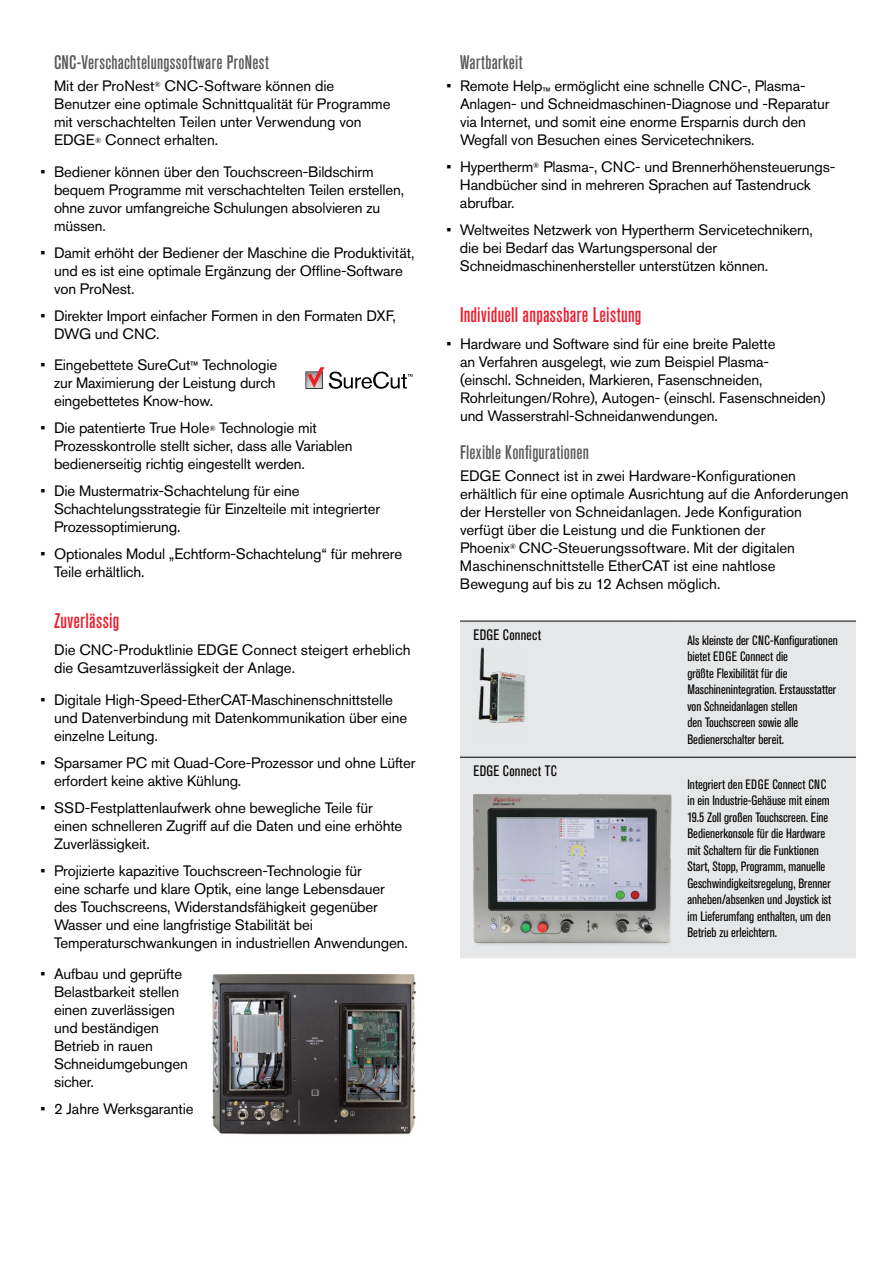
<style>
.page{position:relative;width:893px;height:1263px;background:#fff}
.page>*{position:absolute;margin:0;border:0;box-sizing:border-box;transform-origin:0 0}
.t1{font:500 condensed 21px "Akzidenz Grotesk Pro";letter-spacing:.015em;color:#ed1c2e}
.t2{font:500 condensed 19.5px "Akzidenz Grotesk Pro";letter-spacing:.015em;color:#58595b}
.t3{font:15px/18px "Akzidenz Grotesk Pro";letter-spacing:-.01em;color:#000}
.t4{font:condensed 15px "Akzidenz Grotesk Pro";letter-spacing:.02em;color:#000}
.t5{font:condensed 13.5px/16.5px "Akzidenz Grotesk Pro";color:#000}
.s1{font-size:7.5px}
.s2{font-size:12px}
</style>
<div class="page">
<svg style="left:305px;top:367px;width:107px;height:22px"></svg>
<img style="left:211px;top:974px;width:205px;height:161px">
<div style="left:460px;top:622px;width:396px;height:336px;background:#e6e7e8"></div>
<hr style="left:460px;top:621px;width:214px;height:1px;background:#000">
<hr style="left:674px;top:621px;width:182px;height:1px;background:#000">
<hr style="left:460px;top:757px;width:214px;height:1px;background:#000">
<hr style="left:674px;top:757px;width:182px;height:1px;background:#000">
<img style="left:473px;top:647px;width:56px;height:95px">
<img style="left:473px;top:794px;width:199px;height:154px">
<h2 class="t2" style="left:54px;top:49px;width:216px">CNC-Verschachtelungssoftware ProNest</h2>
<p class="t3" style="left:54px;top:77px;width:338px">Mit der ProNest<sup>®</sup> CNC-Software können die Benutzer eine optimale Schnittqualität für Programme mit verschachtelten Teilen unter Verwendung von EDGE<span class="s1">®</span> Connect erhalten.</p>
<p class="t3" style="left:54px;top:162px;width:352px;text-indent:-14px">• Bediener können über den Touchscreen-Bildschirm bequem Programme mit verschachtelten Teilen erstellen, ohne zuvor umfangreiche Schulungen absolvieren zu müssen.</p>
<p class="t3" style="left:54px;top:243px;width:362px;text-indent:-14px">• Damit erhöht der Bediener der Maschine die Produktivität, und es ist eine optimale Ergänzung der Offline-Software von ProNest.</p>
<p class="t3" style="left:54px;top:306px;width:343px;text-indent:-14px">• Direkter Import einfacher Formen in den Formaten DXF,<br>DWG und CNC.</p>
<p class="t3" style="left:54px;top:356px;width:225px;text-align:justify;text-indent:-14px">• Eingebettete SureCut<span class="s2">™</span> Technologie zur Maximierung der Leistung durch eingebettetes Know-how.</p>
<p class="t3" style="left:54px;top:419px;width:300px;text-indent:-13px">• Die patentierte True Hole<span class="s1">®</span> Technologie mit<br>Prozesskontrolle stellt sicher, dass alle Variablen bedienerseitig richtig eingestellt werden.</p>
<p class="t3" style="left:54px;top:482px;width:328px;text-indent:-14px">• Die Mustermatrix-Schachtelung für eine<br>Schachtelungsstrategie für Einzelteile mit integrierter<br>Prozessoptimierung.</p>
<p class="t3" style="left:54px;top:545px;width:350px;text-indent:-14px">• Optionales Modul „Echtform-Schachtelung“ für mehrere<br>Teile erhältlich.</p>
<h1 class="t1" style="left:54px;top:607px;width:67px">Zuverlässig</h1>
<p class="t3" style="left:54px;top:641px;width:358px">Die CNC-Produktlinie EDGE Connect steigert erheblich die Gesamtzuverlässigkeit der Anlage.</p>
<p class="t3" style="left:54px;top:690px;width:355px;text-indent:-14px">• Digitale High-Speed-EtherCAT-Maschinenschnittstelle und Datenverbindung mit Datenkommunikation über eine einzelne Leitung.</p>
<p class="t3" style="left:54px;top:753px;width:363px;text-indent:-14px">• Sparsamer PC mit Quad-Core-Prozessor und ohne Lüfter erfordert keine aktive Kühlung.</p>
<p class="t3" style="left:54px;top:798px;width:350px;text-indent:-14px">• SSD-Festplattenlaufwerk ohne bewegliche Teile für einen schnelleren Zugriff auf die Daten und eine erhöhte<br>Zuverlässigkeit.</p>
<p class="t3" style="left:54px;top:861px;width:355px;text-indent:-14px">• Projizierte kapazitive Touchscreen-Technologie für<br>eine scharfe und klare Optik, eine lange Lebensdauer des Touchscreens, Widerstandsfähigkeit gegenüber Wasser und eine langfristige Stabilität bei Temperaturschwankungen in industriellen Anwendungen.</p>
<p class="t3" style="left:54px;top:965px;width:135px;text-indent:-14px">• Aufbau und geprüfte<br>Belastbarkeit stellen einen zuverlässigen und beständigen<br>Betrieb in rauen<br>Schneidumgebungen sicher.</p>
<p class="t3" style="left:40px;top:1100px;width:155px">• 2 Jahre Werksgarantie</p>
<h2 class="t2" style="left:460px;top:49px;width:64px">Wartbarkeit</h2>
<p class="t3" style="left:460px;top:77px;width:371px;text-indent:-14px">• Remote Help<sub>™</sub> ermöglicht eine schnelle CNC-, Plasma-Anlagen- und Schneidmaschinen-Diagnose und -Reparatur via Internet, und somit eine enorme Ersparnis durch den Wegfall von Besuchen eines Servicetechnikers.</p>
<p class="t3" style="left:460px;top:158px;width:377px;text-indent:-13px">• Hypertherm<sup>®</sup> Plasma-, CNC- und Brennerhöhensteuerungs-<br>Handbücher sind in mehreren Sprachen auf Tastendruck abrufbar.</p>
<p class="t3" style="left:460px;top:221px;width:354px;text-indent:-14px">• Weltweites Netzwerk von Hypertherm Servicetechnikern, die bei Bedarf das Wartungspersonal der<br>Schneidmaschinenhersteller unterstützen können.</p>
<h1 class="t1" style="left:460px;top:301px;width:183px">Individuell anpassbare Leistung</h1>
<p class="t3" style="left:460px;top:335px;width:367px;text-indent:-14px">• Hardware und Software sind für eine breite Palette<br>an Verfahren ausgelegt, wie zum Beispiel Plasma-<br>(einschl. Schneiden, Markieren, Fasenschneiden, Rohrleitungen/Rohre), Autogen- (einschl. Fasenschneiden) und Wasserstrahl-Schneidanwendungen.</p>
<h2 class="t2" style="left:460px;top:439px;width:130px">Flexible Konfigurationen</h2>
<p class="t3" style="left:460px;top:467px;width:390px">EDGE Connect ist in zwei Hardware-Konfigurationen erhältlich für eine optimale Ausrichtung auf die Anforderungen der Hersteller von Schneidanlagen. Jede Konfiguration verfügt über die Leistung und die Funktionen der<br>Phoenix<sup>®</sup> CNC‑Steuerungssoftware. Mit der digitalen Maschinenschnittstelle EtherCAT ist eine nahtlose<br>Bewegung auf bis zu 12 Achsen möglich.</p>
<p class="t4" style="left:473px;top:625px;width:69px">EDGE Connect</p>
<p class="t5" style="left:687px;top:631px;width:152px">Als kleinste der CNC‑Konfigurationen bietet EDGE Connect die<br>größte Flexibilität für die<br>Maschinenintegration. Erstausstatter von Schneidanlagen stellen<br>den Touchscreen sowie alle<br>Bedienerschalter bereit.</p>
<p class="t4" style="left:473px;top:761px;width:85px">EDGE Connect TC</p>
<p class="t5" style="left:687px;top:775px;width:145px">Integriert den EDGE Connect CNC in ein Industrie-Gehäuse mit einem 19.5 Zoll großen Touchscreen. Eine Bedienerkonsole für die Hardware mit Schaltern für die Funktionen Start, Stopp, Programm, manuelle Geschwindigkeitsregelung, Brenner anheben/absenken und Joystick ist im Lieferumfang enthalten, um den Betrieb zu erleichtern.</p>
</div>
